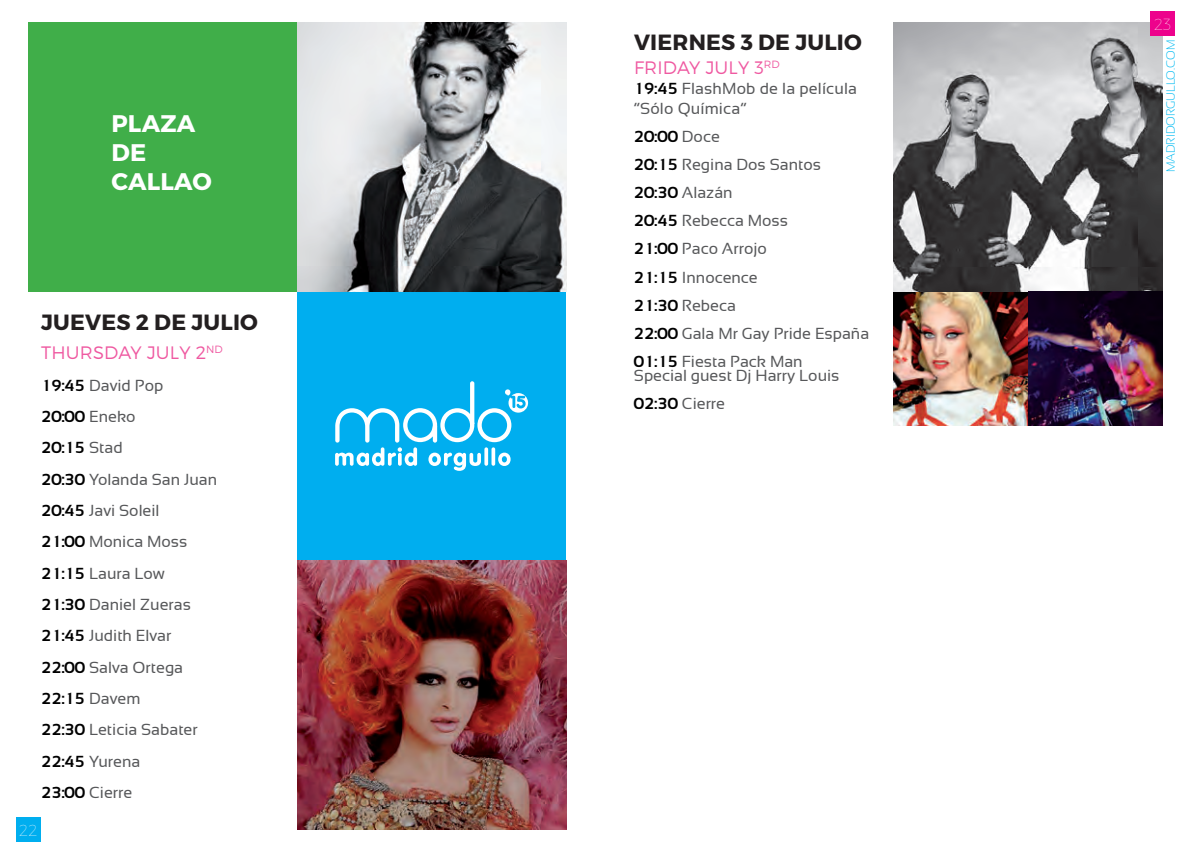
<style>
.page{position:relative;width:1191px;height:851px;background:#fff}
.page>*{position:absolute;margin:0;border:0;box-sizing:border-box;transform-origin:0 0}
.t1{font:700 24px/28.8px "Montserrat";letter-spacing:.01em;color:#fff}
.t2{font:700 22px "Montserrat";letter-spacing:.01em;color:#231f20}
.t3{font:300 18px "Montserrat";letter-spacing:.01em;color:#ef59a1}
.t4{font:16px/31.4px "Sansation";color:#57585a}
.t5{font:16px/31.4px "Sansation Numbers";color:#000}
.t6{font:100 16px "Montserrat";color:#fff}
.t7{font:300 12px "Sansation";color:#00baf1}
.s1{font-family:"Sansation Numbers";color:#000}
.s2{font-family:"Sansation";color:#57585a}
</style>
<div class="page">
<div style="left:16px;top:816px;width:25px;height:25px;background:#00aeef"></div>
<img style="left:893px;top:291px;width:269px;height:134px">
<div style="left:28px;top:22px;width:269px;height:269px;background:#40ae49"></div>
<div style="left:297px;top:291px;width:269px;height:269px;background:#00aeef"></div>
<svg style="left:893px;top:23px;width:269px;height:268px;background:#868688"></svg>
<img style="left:297px;top:23px;width:269px;height:268px">
<img style="left:297px;top:560px;width:269px;height:269px">
<svg style="left:335px;top:381px;width:193px;height:90px"></svg>
<div style="left:1150px;top:11px;width:25px;height:25px;background:#ed028c"></div>
<h1 class="t1" style="left:111px;top:109px;width:102px">PLAZA<br>DE<br>CALLAO</h1>
<h2 class="t2" style="left:41px;top:308px;width:218px">JUEVES 2 DE JULIO</h2>
<p class="t3" style="left:41px;top:342px;width:183px">THURSDAY JULY 2<sup>ND</sup></p>
<p class="t4" style="left:41px;top:369px;width:124px"><span class="s1">19:45</span> David Pop</p>
<p class="t5" style="left:41px;top:400px;width:96px">20:00 <span class="s2">Eneko<br></span>20:15 <span class="s2">Stad</span></p>
<p class="t4" style="left:41px;top:463px;width:177px"><span class="s1">20:30</span> Yolanda San Juan<br><span class="s1">20:45</span> Javi Soleil<br><span class="s1">21:00</span> Monica Moss<br><span class="s1">21:15</span> Laura Low<br><span class="s1">21:30</span> Daniel Zueras<br><span class="s1">21:45</span> Judith Elvar<br><span class="s1">22:00</span> Salva Ortega</p>
<p class="t5" style="left:41px;top:682px;width:101px">22:15 <span class="s2">Davem</span></p>
<p class="t4" style="left:41px;top:714px;width:158px"><span class="s1">22:30</span> Leticia Sabater<br><span class="s1">22:45</span> Yurena<br><span class="s1">23:00</span> Cierre</p>
<p class="t6" style="left:19px;top:820px;width:20px">22</p>
<h2 class="t2" style="left:634px;top:28px;width:229px">VIERNES 3 DE JULIO</h2>
<p class="t3" style="left:634px;top:56px;width:147px">FRIDAY JULY 3<sup>RD</sup></p>
<p class="t4" style="left:634px;top:78px;width:225px;line-height:20px"><span class="s1">19:45</span> FlashMob de la película ”Sólo Química”</p>
<p class="t5" style="left:634px;top:121px;width:87px">20:00 <span class="s2">Doce</span></p>
<p class="t4" style="left:634px;top:150px;width:237px;line-height:28px"><span class="s1">20:15</span> Regina Dos Santos<br><span class="s1">20:30</span> Alazán<br><span class="s1">20:45</span> Rebecca Moss<br><span class="s1">21:00</span> Paco Arrojo<br><span class="s1">21:15</span> Innocence<br><span class="s1">21:30</span> Rebeca<br><span class="s1">22:00</span> Gala Mr Gay Pride España<br><span class="s1">01:15</span> Fiesta Pack Man</p>
<p class="t4" style="left:634px;top:361px;width:207px;line-height:28px">Special guest Dj Harry Louis<br><span class="s1">02:30</span> Cierre</p>
<p class="t6" style="left:1154px;top:15px;width:19px">23</p>
<p class="t7" style="left:1163px;top:172px;width:134px;rotate:-90deg">MADRIDORGULLO.COM</p>
</div>
